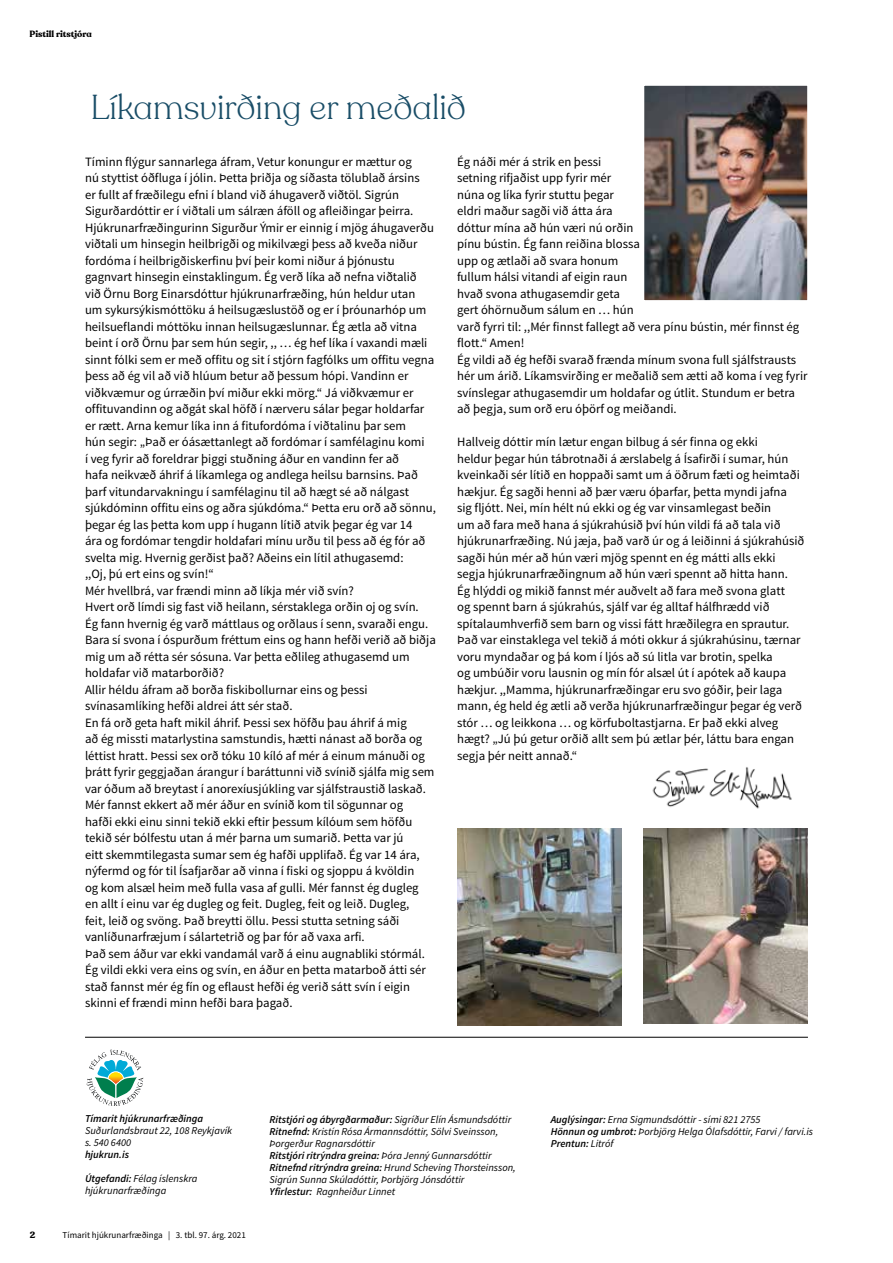
<style>
.page{position:relative;width:893px;height:1263px;background:#fff}
.page>*{position:absolute;margin:0;border:0;box-sizing:border-box;transform-origin:0 0}
.t1{font:300 34.2px "Recoleta Alt";color:#194d67}
.t2{font:12.75px/16.5px "Source Sans Pro";color:#000}
.t3{font:italic 10.5px/12px "Source Sans Pro";color:#000}
.t4{font:italic 600 10.5px "Source Sans Pro";color:#000}
.t5{font:9px "Source Sans Pro";color:#000}
.t6{font:700 9px "Recoleta Alt";color:#000}
.s1{font-weight:600}
</style>
<div class="page">
<svg style="left:86px;top:1049px;width:58px;height:57px"></svg>
<img style="left:646px;top:87px;width:160px;height:212px">
<div style="left:643px;top:84px;width:166px;height:218px;border:2px solid #fff"></div>
<hr style="left:85px;top:1037px;width:723px;height:1px;background:#000">
<img style="left:652px;top:767px;width:140px;height:42px">
<img style="left:643px;top:828px;width:165px;height:196px">
<img style="left:457px;top:828px;width:165px;height:198px">
<p class="t6" style="left:30px;top:29px;width:64px">Pistill ritstjóra</p>
<h1 class="t1" style="left:90px;top:86px;width:377px">Líkamsvirðing er meðalið</h1>
<p class="t2" style="left:85px;top:154px;width:352px">Tíminn flýgur sannarlega áfram, Vetur konungur er mættur og<br>nú styttist óðfluga í jólin. Þetta þriðja og síðasta tölublað ársins<br>er fullt af fræðilegu efni í bland við áhugaverð viðtöl. Sigrún Sigurðardóttir er í viðtali um sálræn áföll og afleiðingar þeirra.<br>Hjúkrunarfræðingurinn Sigurður Ýmir er einnig í mjög áhugaverðu viðtali um hinsegin heilbrigði og mikilvægi þess að kveða niður fordóma í heilbrigðiskerfinu því þeir komi niður á þjónustu gagnvart hinsegin einstaklingum. Ég verð líka að nefna viðtalið við Örnu Borg Einarsdóttur hjúkrunarfræðing, hún heldur utan um sykursýkismóttöku á heilsugæslustöð og er í þróunarhóp um heilsueflandi móttöku innan heilsugæslunnar. Ég ætla að vitna beint í orð Örnu þar sem hún segir, ,, … ég hef líka í vaxandi mæli sinnt fólki sem er með offitu og sit í stjórn fagfólks um offitu vegna þess að ég vil að við hlúum betur að þessum hópi. Vandinn er viðkvæmur og úrræðin því miður ekki mörg.“ Já viðkvæmur er offituvandinn og aðgát skal höfð í nærveru sálar þegar holdarfar er rætt. Arna kemur líka inn á fitufordóma í viðtalinu þar sem<br>hún segir: „Það er óásættanlegt að fordómar í samfélaginu komi<br>í veg fyrir að foreldrar þiggi stuðning áður en vandinn fer að<br>hafa neikvæð áhrif á líkamlega og andlega heilsu barnsins. Það þarf vitundarvakningu í samfélaginu til að hægt sé að nálgast sjúkdóminn offitu eins og aðra sjúkdóma.“ Þetta eru orð að sönnu, þegar ég las þetta kom upp í hugann lítið atvik þegar ég var 14<br>ára og fordómar tengdir holdafari mínu urðu til þess að ég fór að svelta mig. Hvernig gerðist það? Aðeins ein lítil athugasemd:<br>,,Oj, þú ert eins og svín!“<br>Mér hvellbrá, var frændi minn að líkja mér við svín?<br>Hvert orð límdi sig fast við heilann, sérstaklega orðin oj og svín.<br>Ég fann hvernig ég varð máttlaus og orðlaus í senn, svaraði engu.<br>Bara sí svona í óspurðum fréttum eins og hann hefði verið að biðja mig um að rétta sér sósuna. Var þetta eðlileg athugasemd um holdafar við matarborðið?<br>Allir héldu áfram að borða fiskibollurnar eins og þessi svínasamlíking hefði aldrei átt sér stað.<br>En fá orð geta haft mikil áhrif. Þessi sex höfðu þau áhrif á mig<br>að ég missti matarlystina samstundis, hætti nánast að borða og léttist hratt. Þessi sex orð tóku 10 kíló af mér á einum mánuði og þrátt fyrir geggjaðan árangur í baráttunni við svínið sjálfa mig sem var óðum að breytast í anorexíusjúkling var sjálfstraustið laskað.<br>Mér fannst ekkert að mér áður en svínið kom til sögunnar og<br>hafði ekki einu sinni tekið ekki eftir þessum kílóum sem höfðu tekið sér bólfestu utan á mér þarna um sumarið. Þetta var jú<br>eitt skemmtilegasta sumar sem ég hafði upplifað. Ég var 14 ára, nýfermd og fór til Ísafjarðar að vinna í fiski og sjoppu á kvöldin<br>og kom alsæl heim með fulla vasa af gulli. Mér fannst ég dugleg<br>en allt í einu var ég dugleg og feit. Dugleg, feit og leið. Dugleg,<br>feit, leið og svöng. Það breytti öllu. Þessi stutta setning sáði vanlíðunarfræjum í sálartetrið og þar fór að vaxa arfi.<br>Það sem áður var ekki vandamál varð á einu augnabliki stórmál.<br>Ég vildi ekki vera eins og svín, en áður en þetta matarboð átti sér stað fannst mér ég fín og eflaust hefði ég verið sátt svín í eigin skinni ef frændi minn hefði bara þagað.</p>
<p class="t2" style="left:457px;top:153px;width:352px">Ég náði mér á strik en þessi<br>setning rifjaðist upp fyrir mér<br>núna og líka fyrir stuttu þegar<br>eldri maður sagði við átta ára<br>dóttur mína að hún væri nú orðin<br>pínu bústin. Ég fann reiðina blossa<br>upp og ætlaði að svara honum<br>fullum hálsi vitandi af eigin raun<br>hvað svona athugasemdir geta<br>gert óhörnuðum sálum en … hún<br>varð fyrri til: ,,Mér finnst fallegt að vera pínu bústin, mér finnst ég flott.“ Amen!<br>Ég vildi að ég hefði svarað frænda mínum svona full sjálfstrausts hér um árið. Líkamsvirðing er meðalið sem ætti að koma í veg fyrir svínslegar athugasemdir um holdafar og útlit. Stundum er betra að þegja, sum orð eru óþörf og meiðandi.</p>
<p class="t2" style="left:457px;top:434px;width:349px">Hallveig dóttir mín lætur engan bilbug á sér finna og ekki<br>heldur þegar hún tábrotnaði á ærslabelg á Ísafirði í sumar, hún kveinkaði sér lítið en hoppaði samt um á öðrum fæti og heimtaði hækjur. Ég sagði henni að þær væru óþarfar, þetta myndi jafna sig fljótt. Nei, mín hélt nú ekki og ég var vinsamlegast beðin<br>um að fara með hana á sjúkrahúsið því hún vildi fá að tala við hjúkrunarfræðing. Nú jæja, það varð úr og á leiðinni á sjúkrahúsið sagði hún mér að hún væri mjög spennt en ég mátti alls ekki segja hjúkrunarfræðingnum að hún væri spennt að hitta hann.<br>Ég hlýddi og mikið fannst mér auðvelt að fara með svona glatt<br>og spennt barn á sjúkrahús, sjálf var ég alltaf hálfhrædd við spítalaumhverfið sem barn og vissi fátt hræðilegra en sprautur.<br>Það var einstaklega vel tekið á móti okkur á sjúkrahúsinu, tærnar voru myndaðar og þá kom í ljós að sú litla var brotin, spelka<br>og umbúðir voru lausnin og mín fór alsæl út í apótek að kaupa hækjur. ,,Mamma, hjúkrunarfræðingar eru svo góðir, þeir laga mann, ég held ég ætli að verða hjúkrunarfræðingur þegar ég verð stór … og leikkona … og körfuboltastjarna. Er það ekki alveg hægt? „Jú þú getur orðið allt sem þú ætlar þér, láttu bara engan segja þér neitt annað.“</p>
<p class="t4" style="left:85px;top:1112px;width:120px">Tímarit hjúkrunarfræðinga</p>
<p class="t3" style="left:85px;top:1124px;width:149px">Suðurlandsbraut 22, 108 Reykjavík s. 540 6400</p>
<p class="t4" style="left:85px;top:1148px;width:46px">hjukrun.is</p>
<p class="t3" style="left:85px;top:1172px;width:114px"><span class="s1">Útgefandi:</span> Félag íslenskra hjúkrunarfræðinga</p>
<p class="t6" style="left:30px;top:1229px;width:7px">2</p>
<p class="t5" style="left:63px;top:1229px;width:185px">Tímarit hjúkrunarfræðinga | 3. tbl. 97. árg. 2021</p>
<p class="t3" style="left:270px;top:1113px;width:248px"><span class="s1">Ritstjóri og ábyrgðarmaður:</span> Sigríður Elín Ásmundsdóttir <span class="s1">Ritnefnd:</span> Kristín Rósa Ármannsdóttir, Sölvi Sveinsson, Þorgerður Ragnarsdóttir<br><span class="s1">Ritstjóri ritrýndra greina:</span> Þóra Jenný Gunnarsdóttir <span class="s1">Ritnefnd ritrýndra greina:</span> Hrund Scheving Thorsteinsson, Sigrún Sunna Skúladóttir, Þorbjörg Jónsdóttir<br><span class="s1">Yfirlestur:</span> Ragnheiður Linnet</p>
<p class="t3" style="left:551px;top:1113px;width:264px"><span class="s1">Auglýsingar:</span> Erna Sigmundsdóttir - sími 821 2755<br><span class="s1">Hönnun og umbrot:</span> Þorbjörg Helga Ólafsdóttir, Farvi / farvi.is<br><span class="s1">Prentun:</span> Litróf</p>
</div>
